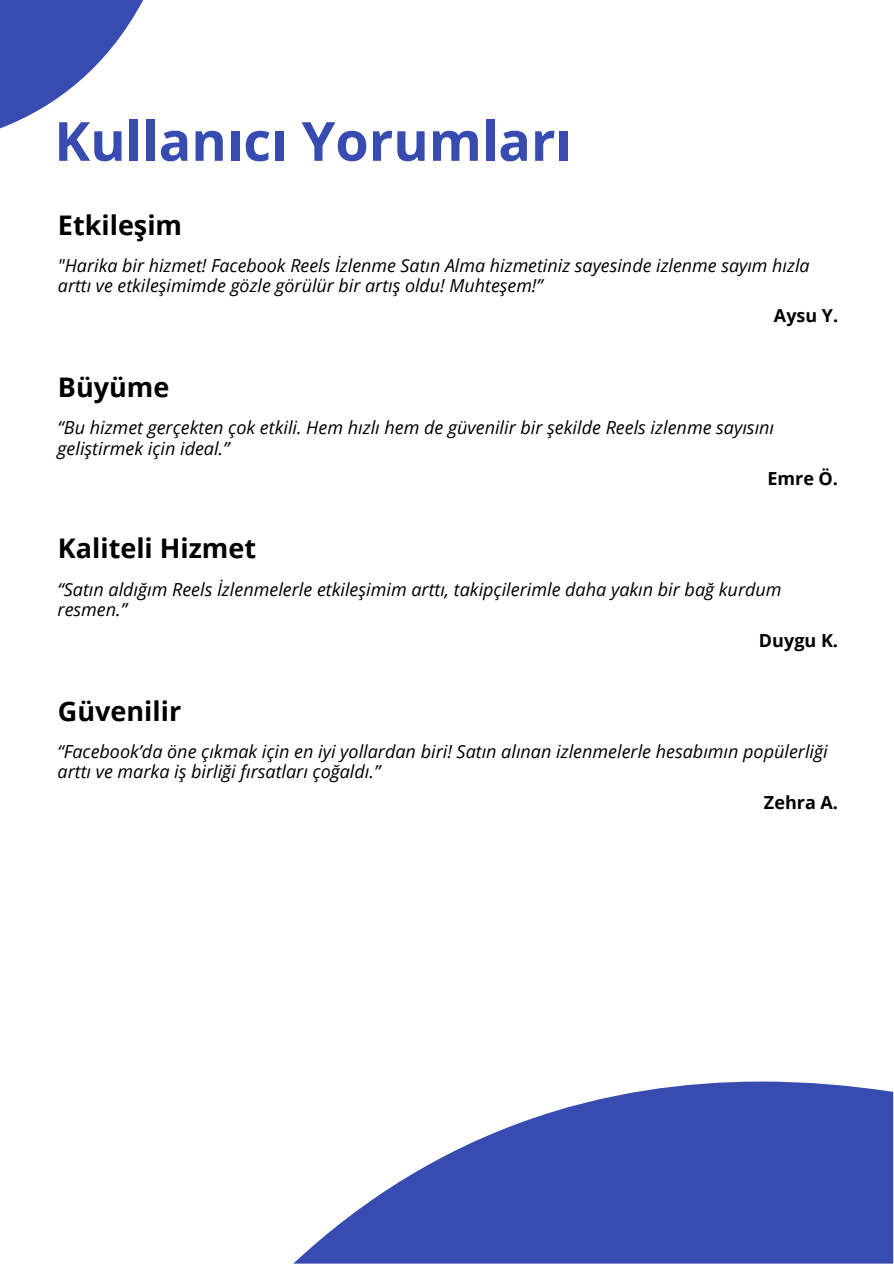
<style>
.page{position:relative;width:894px;height:1264px;background:#fff}
.page>*{position:absolute;margin:0;border:0;box-sizing:border-box;transform-origin:0 0}
.t1{font:700 54px "Open Sans";color:#374bb0}
.t2{font:700 27px "Open Sans";color:#000}
.t3{font:italic 18px/20.2px "Open Sans";color:#000}
.t4{font:700 18px "Open Sans";color:#000}
.t5{font:italic 17.85px/20.1px "Open Sans";color:#000}
.t6{font:700 17.85px "Open Sans";color:#000}
</style>
<div class="page">
<svg style="left:294px;top:1081px;width:599px;height:182px;fill:#374bb0"></svg>
<svg style="left:0;top:0;width:143px;height:128px"></svg>
<h1 class="t1" style="left:54px;top:103px;width:519px">Kullanıcı Yorumları</h1>
<h2 class="t2" style="left:58px;top:206px;width:126px">Etkileşim</h2>
<p class="t5" style="left:58px;top:255px;width:753px">"Harika bir hizmet! Facebook Reels İzlenme Satın Alma hizmetiniz sayesinde izlenme sayım hızla arttı ve etkileşimimde gözle görülür bir artış oldu! Muhteşem!”</p>
<p class="t6" style="left:773px;top:303px;width:66px">Aysu Y.</p>
<h2 class="t2" style="left:58px;top:368px;width:113px">Büyüme</h2>
<p class="t3" style="left:58px;top:417px;width:718px">“Bu hizmet gerçekten çok etkili. Hem hızlı hem de güvenilir bir şekilde Reels izlenme sayısını geliştirmek için ideal.”</p>
<p class="t4" style="left:767px;top:465px;width:72px">Emre Ö.</p>
<h2 class="t2" style="left:58px;top:529px;width:199px">Kaliteli Hizmet</h2>
<p class="t3" style="left:58px;top:579px;width:725px">“Satın aldığım Reels İzlenmelerle etkileşimim arttı, takipçilerimle daha yakın bir bağ kurdum resmen.”</p>
<p class="t4" style="left:758px;top:627px;width:81px">Duygu K.</p>
<h2 class="t2" style="left:58px;top:691px;width:125px">Güvenilir</h2>
<p class="t3" style="left:58px;top:741px;width:771px">“Facebook’da öne çıkmak için en iyi yollardan biri! Satın alınan izlenmelerle hesabımın popülerliği arttı ve marka iş birliği fırsatları çoğaldı.”</p>
<p class="t4" style="left:763px;top:789px;width:76px">Zehra A.</p>
</div>
